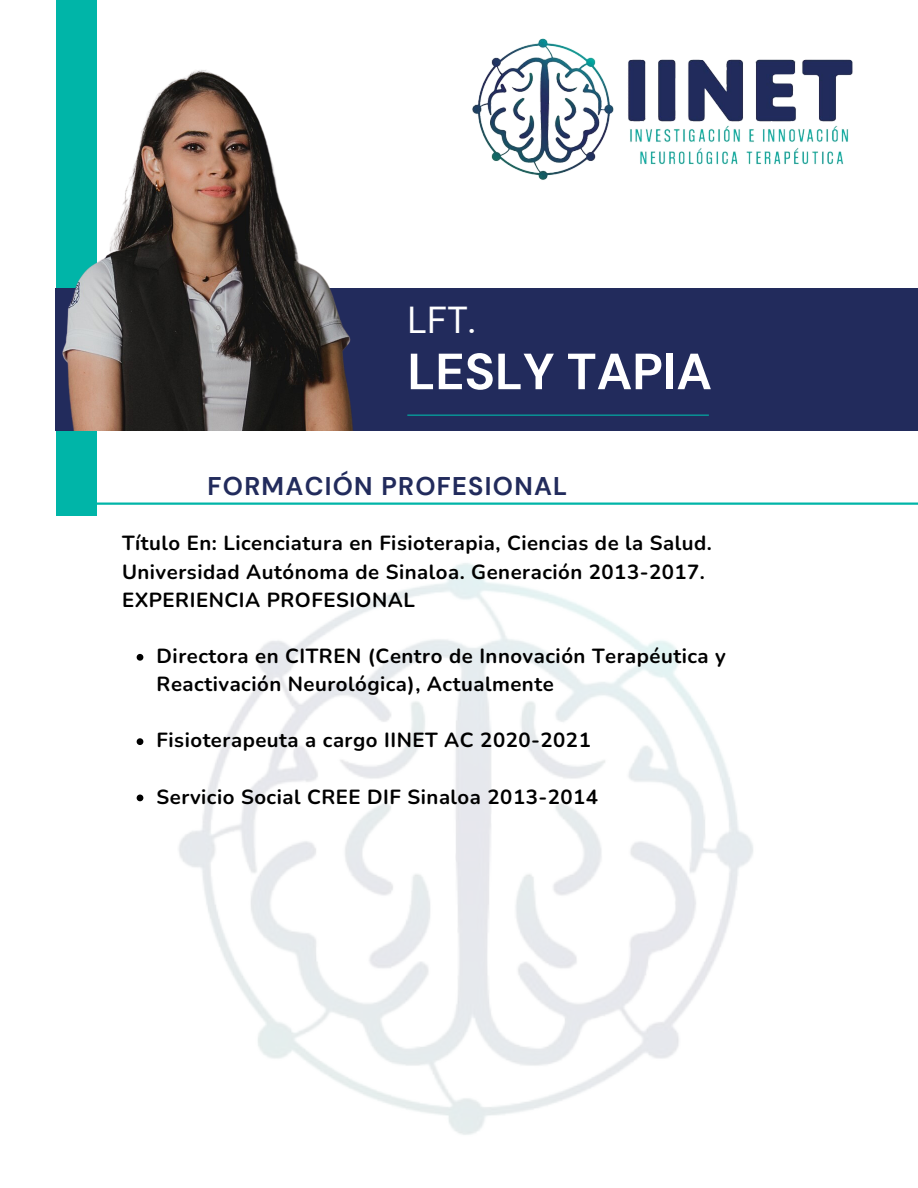
<style>
.page{position:relative;width:918px;height:1188px;background:#fff}
.page>*{position:absolute;margin:0;border:0;box-sizing:border-box;transform-origin:0 0}
.t1{font:700 50.7px "DM Sans";color:#fff}
.t2{font:37.5px "DM Sans";color:#fff}
.t3{font:700 25.5px "DM Sans";letter-spacing:.05em;color:#222b5c}
.t4{font:700 20.4px/28.2px "Nunito";letter-spacing:.025em;color:#000}
</style>
<div class="page">
<div style="left:56px;top:0;width:41px;height:516px;background:#00b5a8"></div>
<div style="left:55px;top:288px;width:863px;height:143px;background:#222b5c"></div>
<hr style="left:407px;top:415px;width:302px;height:1px;background:#00b5a8">
<img style="left:136px;top:563px;width:617px;height:572px">
<hr style="left:76px;top:503px;width:842px;height:2px;background:#00b5a8">
<img style="left:472px;top:38px;width:381px;height:142px">
<img style="left:62px;top:70px;width:291px;height:361px">
<svg style="left:137px;top:654px;width:6px;height:7px"></svg>
<svg style="left:137px;top:738px;width:6px;height:7px"></svg>
<svg style="left:137px;top:795px;width:6px;height:6px"></svg>
<h2 class="t2" style="left:407px;top:295px;width:69px">LFT.</h2>
<h1 class="t1" style="left:407px;top:339px;width:306px">LESLY TAPIA</h1>
<h3 class="t3" style="left:208px;top:470px;width:361px">FORMACIÓN PROFESIONAL</h3>
<p class="t4" style="left:122px;top:530px;width:591px">Título En: Licenciatura en Fisioterapia, Ciencias de la Salud.<br>Universidad Autónoma de Sinaloa. Generación 2013-2017.<br>EXPERIENCIA PROFESIONAL</p>
<h4 class="t4" style="left:157px;top:642px;width:571px">Directora en CITREN (Centro de Innovación Terapéutica y<br>Reactivación Neurológica), Actualmente</h4>
<p class="t4" style="left:157px;top:726px;width:436px">Fisioterapeuta a cargo IINET AC 2020-2021</p>
<p class="t4" style="left:157px;top:783px;width:443px">Servicio Social CREE DIF Sinaloa 2013-2014</p>
</div>
